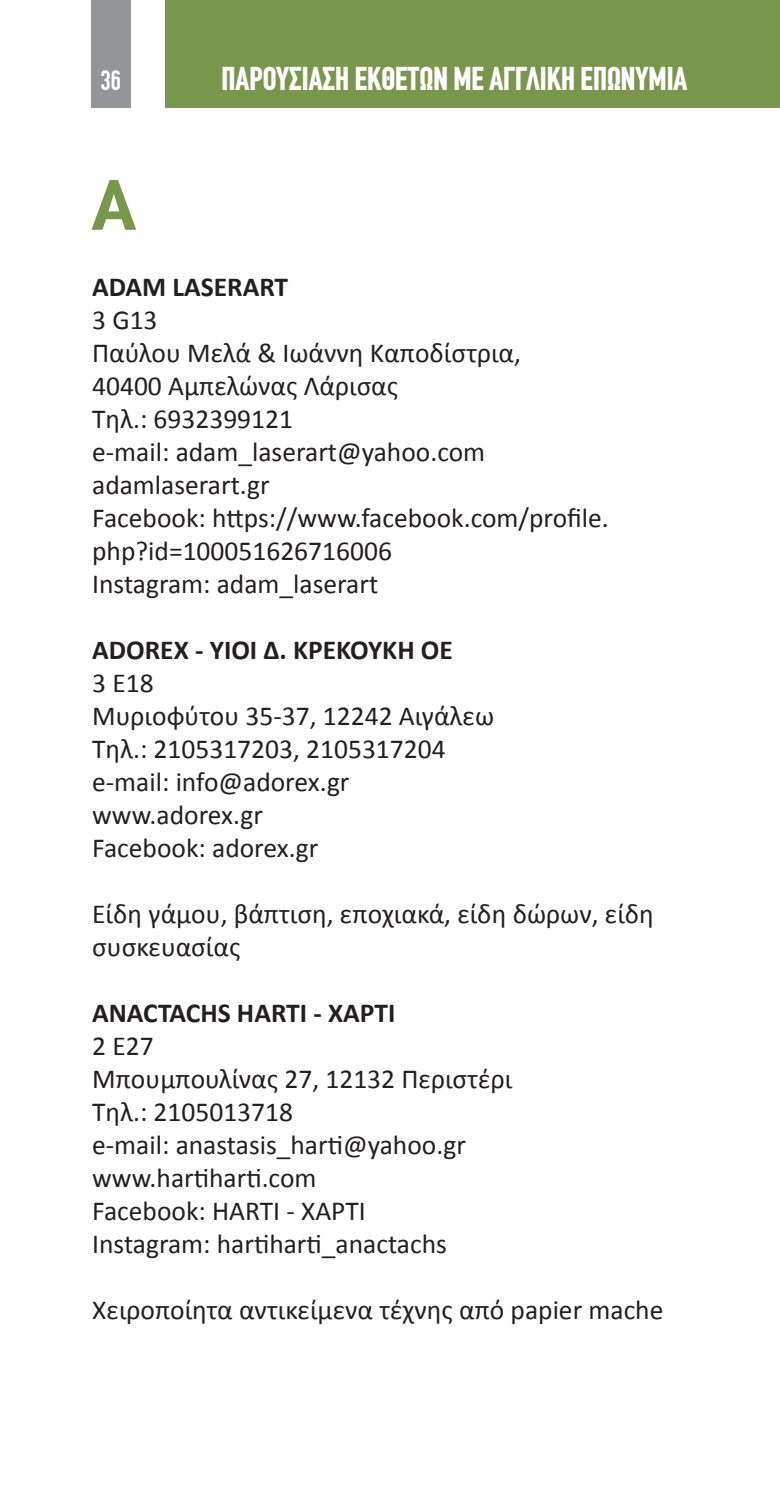
<style>
.page{position:relative;width:780px;height:1489px;background:#fff}
.page>*{position:absolute;margin:0;border:0;box-sizing:border-box;transform-origin:0 0}
.TEXT{font:700 70px "CF Din";color:#79974c}
.t1{font:700 32.5px "CF Din Condensed";color:#fff}
.TEXT-2{font:27.5px/33px "Calibri";color:#231f20}
.EPONYMIA{font:700 27.5px "Calibri";color:#231f20}
.PROTOGRAMMA{font:700 27.5px "Calibri";color:#231f20}
.t2{font:27.5px "CF Din Condensed";color:#fff}
</style>
<div class="page">
<div style="left:91px;top:0;width:40px;height:108px;background:#939598"></div>
<div style="left:165px;top:0;width:615px;height:108px;background:#79974c"></div>
<p class="t2" style="left:100px;top:66px;width:22px">36</p>
<p class="t1" style="left:221px;top:61px;width:467px">ΠΑΡΟΥΣΙΑΣΗ ΕΚΘΕΤΩΝ ΜΕ ΑΓΓΛΙΚΗ ΕΠΩΝΥΜΙΑ</p>
<p class="TEXT" style="left:92px;top:167px;width:45px">A</p>
<p class="PROTOGRAMMA" style="left:92px;top:269px;width:197px">ADAM LASERART</p>
<p class="TEXT-2" style="left:92px;top:302px;width:67px">3 G13</p>
<p class="TEXT-2" style="left:92px;top:335px;width:430px">Παύλου Μελά &amp; Ιωάννη Καποδίστρια,</p>
<p class="TEXT-2" style="left:92px;top:368px;width:307px">40400 Αμπελώνας Λάρισας</p>
<p class="TEXT-2" style="left:92px;top:401px;width:202px">Τηλ.: 6932399121</p>
<p class="TEXT-2" style="left:92px;top:434px;width:394px">e-mail: adam_laserart@yahoo.com</p>
<p class="TEXT-2" style="left:92px;top:467px;width:179px">adamlaserart.gr</p>
<p class="TEXT-2" style="left:92px;top:500px;width:518px">Facebook: https://www.facebook.com/profile. php?id=100051626716006</p>
<p class="TEXT-2" style="left:92px;top:566px;width:287px">Instagram: adam_laserart</p>
<p class="EPONYMIA" style="left:92px;top:632px;width:362px">ADOREX - ΥΙΟΙ Δ. ΚΡΕΚΟΥΚΗ ΟΕ</p>
<p class="TEXT-2" style="left:92px;top:665px;width:63px">3 E18</p>
<p class="TEXT-2" style="left:92px;top:698px;width:403px">Μυριοφύτου 35-37, 12242 Αιγάλεω</p>
<p class="TEXT-2" style="left:92px;top:731px;width:355px">Τηλ.: 2105317203, 2105317204</p>
<p class="TEXT-2" style="left:92px;top:764px;width:259px">e-mail: info@adorex.gr</p>
<p class="TEXT-2" style="left:92px;top:797px;width:172px">www.adorex.gr</p>
<p class="TEXT-2" style="left:92px;top:830px;width:228px">Facebook: adorex.gr</p>
<p class="TEXT-2" style="left:92px;top:896px;width:563px">Είδη γάμου, βάπτιση, εποχιακά, είδη δώρων, είδη συσκευασίας</p>
<p class="EPONYMIA" style="left:92px;top:995px;width:305px">ANACTACHS HARTI - ΧΑΡΤΙ</p>
<p class="TEXT-2" style="left:92px;top:1028px;width:63px">2 Ε27</p>
<p class="TEXT-2" style="left:92px;top:1061px;width:421px">Μπουμπουλίνας 27, 12132 Περιστέρι</p>
<p class="TEXT-2" style="left:92px;top:1094px;width:202px">Τηλ.: 2105013718</p>
<p class="TEXT-2" style="left:92px;top:1127px;width:375px">e-mail: anastasis_harti@yahoo.gr</p>
<p class="TEXT-2" style="left:92px;top:1160px;width:226px">www.hartiharti.com</p>
<p class="TEXT-2" style="left:92px;top:1193px;width:275px">Facebook: HARTI - ΧΑΡΤΙ</p>
<p class="TEXT-2" style="left:92px;top:1226px;width:356px">Instagram: hartiharti_anactachs</p>
<p class="TEXT-2" style="left:92px;top:1292px;width:572px">Χειροποίητα αντικείμενα τέχνης από papier mache</p>
</div>
